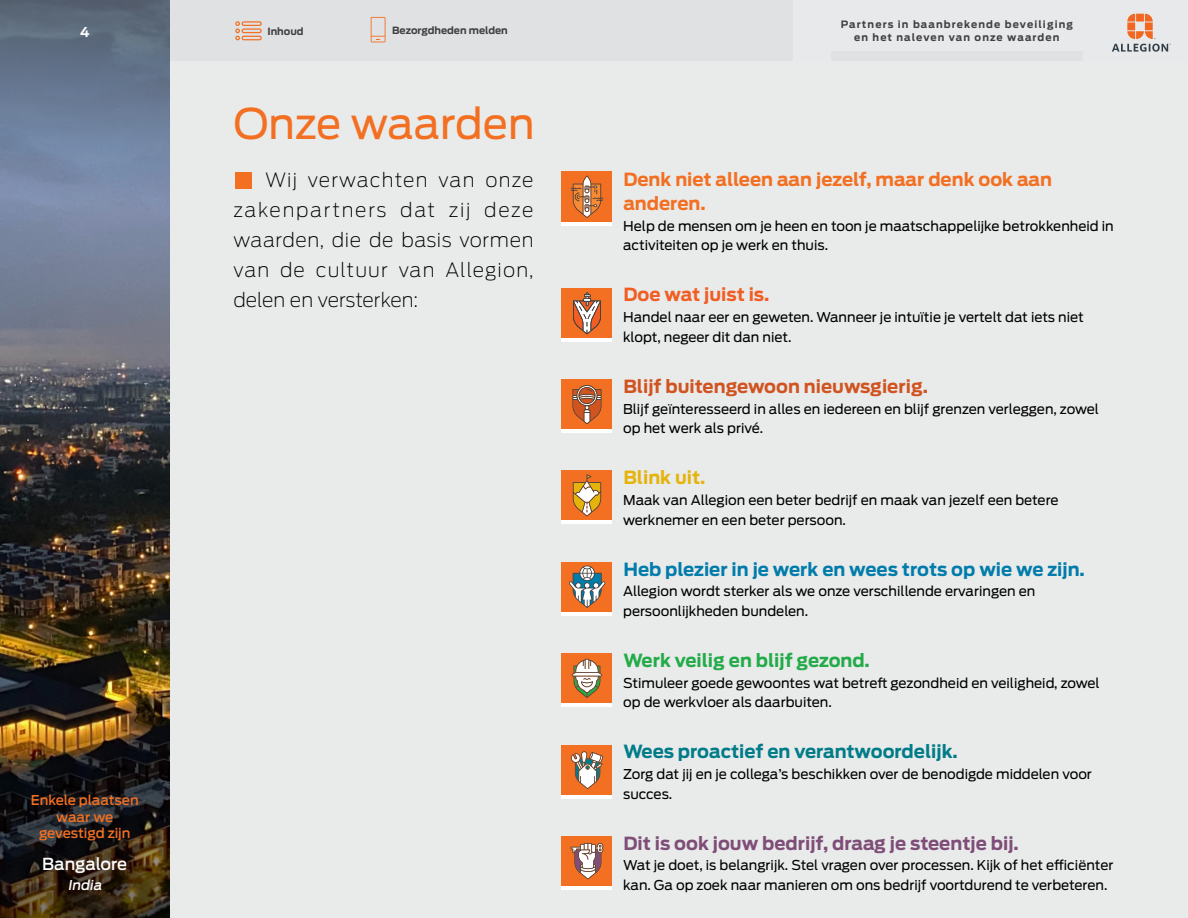
<style>
.page{position:relative;width:1188px;height:918px;background:#fff}
.page>*{position:absolute;margin:0;border:0;box-sizing:border-box;transform-origin:0 0}
.t1{font:42px "Antenna";color:#f36f21}
.t2{font:200 19.5px/30px "Antenna";letter-spacing:.03em;color:#000;text-align:justify}
.t3{font:700 18px/24px "Antenna";color:#f36f21}
.t4{font:700 18px "Antenna";color:#007cab}
.t5{font:700 18px "Antenna";color:#7e4e78}
.t6{font:700 18px "Antenna";color:#007c89}
.t7{font:700 18px "Antenna";color:#d15420}
.t8{font:700 18px "Antenna";color:#22ab48}
.t9{font:700 18px "Antenna";color:#f15d22}
.t10{font:700 18px "Antenna";color:#e5b40c}
.t11{font:500 16.5px "Antenna";color:#fff}
.t12{font:13.5px/19.5px "Antenna";color:#000}
.t13{font:500 13.5px/16.5px "Antenna";color:#f36f21;text-align:center}
.t14{font:italic 500 13.5px "Antenna";color:#fff}
.t15{font:700 13.5px "Antenna";color:#fff}
.t16{font:700 10.05px/13.5px "Antenna";letter-spacing:.11em;color:#414042;text-align:center}
.t17{font:700 9.9px "Antenna";color:#414042}
</style>
<div class="page">
<div style="left:170px;top:0;width:1018px;height:918px;background:#e9eaea"></div>
<img style="left:0;top:208px;width:170px;height:502px">
<div style="left:0;top:0;width:170px;height:208px;background:linear-gradient(to bottom,#556473,#8092b5)"></div>
<img style="left:0;top:710px;width:170px;height:208px">
<div style="left:831px;top:51px;width:252px;height:9px;background:#e0e1e2"></div>
<svg style="left:1112px;top:14px;width:59px;height:38px"></svg>
<svg style="left:235px;top:21px;width:27px;height:19px"></svg>
<svg style="left:371px;top:17px;width:15px;height:25px"></svg>
<div style="left:562px;top:172px;width:50px;height:50px;background:#f36f21"></div>
<hr style="left:562px;top:222px;width:50px;height:3px;background:#fff">
<svg style="left:571px;top:176px;width:32px;height:42px"></svg>
<div style="left:562px;top:288px;width:50px;height:50px;background:#f36f21"></div>
<hr style="left:562px;top:338px;width:50px;height:4px;background:#fff">
<svg style="left:573px;top:292px;width:28px;height:42px"></svg>
<div style="left:562px;top:380px;width:50px;height:50px;background:#f36f21"></div>
<hr style="left:562px;top:430px;width:50px;height:3px;background:#fff">
<svg style="left:572px;top:385px;width:30px;height:39px"></svg>
<div style="left:562px;top:470px;width:50px;height:50px;background:#f36f21"></div>
<hr style="left:562px;top:520px;width:50px;height:4px;background:#fff">
<svg style="left:573px;top:474px;width:28px;height:42px"></svg>
<div style="left:562px;top:562px;width:50px;height:50px;background:#f36f21"></div>
<hr style="left:562px;top:612px;width:50px;height:4px;background:#fff">
<svg style="left:569px;top:566px;width:36px;height:42px"></svg>
<div style="left:562px;top:653px;width:50px;height:50px;background:#f36f21"></div>
<hr style="left:562px;top:703px;width:50px;height:4px;background:#fff">
<svg style="left:572px;top:659px;width:30px;height:39px"></svg>
<div style="left:562px;top:745px;width:50px;height:50px;background:#f36f21"></div>
<hr style="left:562px;top:795px;width:50px;height:4px;background:#fff">
<svg style="left:571px;top:751px;width:32px;height:38px"></svg>
<div style="left:562px;top:836px;width:50px;height:50px;background:#f36f21"></div>
<hr style="left:562px;top:886px;width:50px;height:4px;background:#fff">
<svg style="left:571px;top:843px;width:32px;height:36px"></svg>
<div style="left:235px;top:172px;width:17px;height:17px;background:#f36f21"></div>
<p class="t15" style="left:80px;top:23px;width:11px">4</p>
<p class="t16" style="left:841px;top:17px;width:234px">Partners in baanbrekende beveiliging en het naleven van onze waarden</p>
<p class="t17" style="left:267px;top:25px;width:38px">Inhoud</p>
<p class="t17" style="left:392px;top:23px;width:117px">Bezorgdheden melden</p>
<p class="t13" style="left:31px;top:792px;width:109px">Enkele plaatsen waar we gevestigd zijn</p>
<p class="t11" style="left:42px;top:853px;width:87px">Bangalore</p>
<p class="t14" style="left:68px;top:875px;width:38px">India</p>
<h1 class="t1" style="left:233px;top:95px;width:303px">Onze waarden</h1>
<h2 class="t2" style="left:233px;top:165px;width:302px;text-indent:32px">Wij verwachten van onze zakenpartners dat zij deze waarden, die de basis vormen van de cultuur van Allegion, delen en versterken:</h2>
<h3 class="t3" style="left:623px;top:168px;width:430px">Denk niet alleen aan jezelf, maar denk ook aan anderen.</h3>
<p class="t12" style="left:623px;top:216px;width:492px">Help de mensen om je heen en toon je maatschappelijke betrokkenheid in activiteiten op je werk en thuis.</p>
<h3 class="t9" style="left:623px;top:282px;width:148px">Doe wat juist is.</h3>
<p class="t12" style="left:623px;top:307px;width:462px">Handel naar eer en geweten. Wanneer je intuïtie je vertelt dat iets niet klopt, negeer dit dan niet.</p>
<h3 class="t7" style="left:623px;top:374px;width:306px">Blijf buitengewoon nieuwsgierig.</h3>
<p class="t12" style="left:623px;top:399px;width:477px">Blijf geïnteresseerd in alles en iedereen en blijf grenzen verleggen, zowel op het werk als privé.</p>
<h3 class="t10" style="left:623px;top:465px;width:84px">Blink uit.</h3>
<p class="t12" style="left:623px;top:490px;width:437px">Maak van Allegion een beter bedrijf en maak van jezelf een betere werknemer en een beter persoon.</p>
<h3 class="t4" style="left:623px;top:556px;width:463px">Heb plezier in je werk en wees trots op wie we zijn.</h3>
<p class="t12" style="left:623px;top:581px;width:414px">Allegion wordt sterker als we onze verschillende ervaringen en persoonlijkheden bundelen.</p>
<h3 class="t8" style="left:623px;top:648px;width:248px">Werk veilig en blijf gezond.</h3>
<p class="t12" style="left:623px;top:673px;width:478px">Stimuleer goede gewoontes wat betreft gezondheid en veiligheid, zowel op de werkvloer als daarbuiten.</p>
<h3 class="t6" style="left:623px;top:739px;width:336px">Wees proactief en verantwoordelijk.</h3>
<p class="t12" style="left:623px;top:764px;width:470px">Zorg dat jij en je collega’s beschikken over de benodigde middelen voor succes.</p>
<h3 class="t5" style="left:623px;top:831px;width:397px">Dit is ook jouw bedrijf, draag je steentje bij.</h3>
<p class="t12" style="left:623px;top:856px;width:492px">Wat je doet, is belangrijk. Stel vragen over processen. Kijk of het efficiënter kan. Ga op zoek naar manieren om ons bedrijf voortdurend te verbeteren.</p>
</div>
